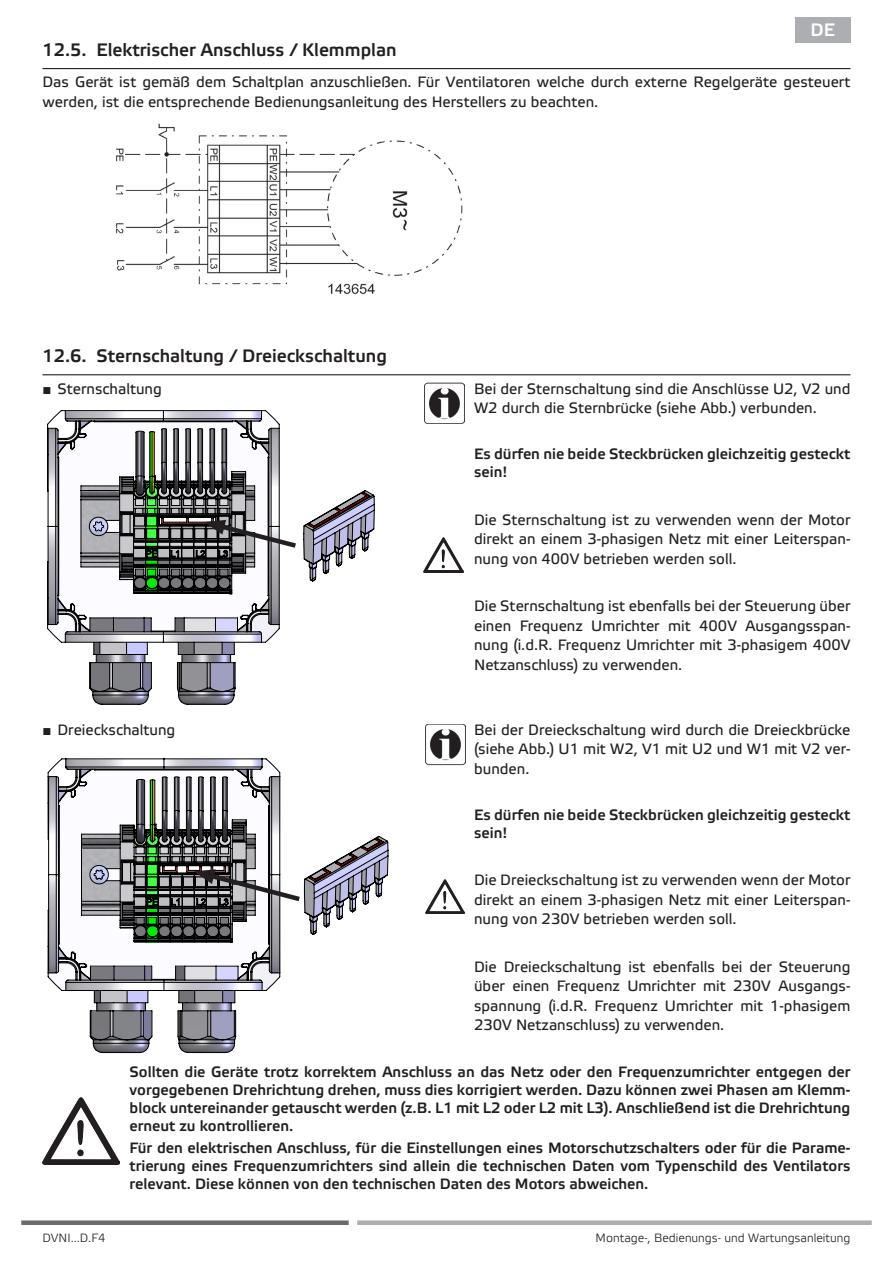
<style>
.page{position:relative;width:893px;height:1263px;background:#fff}
.page>*{position:absolute;margin:0;border:0;box-sizing:border-box;transform-origin:0 0}
.t1{font:500 18px "Etelka";color:#231f20}
.t2{font:500 18px "Etelka";color:#fff}
.t3{font:15px/19.5px "Etelka Text";color:#231f20;text-align:justify}
.t4{font:500 15px/18px "Etelka";color:#231f20}
.t5{font:300 12px "Etelka";color:#231f20}
.t6{font:5.7px "Arial";color:#000}
.t7{font:700 5.7px "Arial";color:#000}
.s1{font-family:"Arial"}
.s2{font-family:"Arial Unicode MS"}
.s3{font-weight:700}
</style>
<div class="page">
<div style="left:357px;top:1220px;width:515px;height:5px;background:#adaeb1"></div>
<div style="left:21px;top:1220px;width:328px;height:5px;background:#6c6c70"></div>
<img style="left:116px;top:123px;width:347px;height:171px">
<img style="left:424px;top:383px;width:41px;height:41px">
<img style="left:424px;top:538px;width:39px;height:34px">
<hr style="left:212px;top:736px;width:72px;height:1px;background:#c0c0c0">
<hr style="left:43px;top:406px;width:1px;height:301px;background:#c0c0c0">
<hr style="left:651px;top:406px;width:1px;height:301px;background:#c0c0c0">
<hr style="left:43px;top:406px;width:241px;height:1px;background:#c0c0c0">
<svg style="left:47px;top:410px;width:233px;height:295px"></svg>
<hr style="left:43px;top:1117px;width:244px;height:1px;background:#c0c0c0">
<hr style="left:43px;top:1169px;width:244px;height:1px;background:#c0c0c0">
<hr style="left:43px;top:1138px;width:244px;height:1px;background:#c0c0c0">
<hr style="left:43px;top:1086px;width:244px;height:1px;background:#c0c0c0">
<hr style="left:43px;top:755px;width:1px;height:304px;background:#c0c0c0">
<hr style="left:344px;top:755px;width:1px;height:304px;background:#c0c0c0">
<hr style="left:43px;top:755px;width:244px;height:1px;background:#c0c0c0">
<svg style="left:47px;top:758px;width:234px;height:295px"></svg>
<img style="left:311px;top:495px;width:64px;height:87px">
<hr style="left:302px;top:612px;width:74px;height:1px;background:#c0c0c0">
<hr style="left:302px;top:489px;width:1px;height:94px;background:#c0c0c0">
<hr style="left:486px;top:489px;width:1px;height:94px;background:#c0c0c0">
<hr style="left:302px;top:489px;width:74px;height:1px;background:#c0c0c0">
<hr style="left:302px;top:948px;width:88px;height:1px;background:#c0c0c0">
<hr style="left:302px;top:964px;width:88px;height:1px;background:#c0c0c0">
<hr style="left:302px;top:954px;width:88px;height:1px;background:#c0c0c0">
<hr style="left:302px;top:938px;width:88px;height:1px;background:#c0c0c0">
<hr style="left:401px;top:835px;width:1px;height:103px;background:#c0c0c0">
<hr style="left:302px;top:835px;width:88px;height:1px;background:#c0c0c0">
<svg style="left:194px;top:835px;width:194px;height:104px"></svg>
<svg style="left:204px;top:490px;width:170px;height:91px"></svg>
<img style="left:425px;top:724px;width:41px;height:41px">
<img style="left:425px;top:879px;width:40px;height:35px">
<img style="left:43px;top:1097px;width:77px;height:67px">
<div style="left:795px;top:17px;width:55px;height:26px;background:#adaeb1"></div>
<hr style="left:43px;top:68px;width:807px;height:1px;background:#231f20">
<hr style="left:43px;top:374px;width:807px;height:1px;background:#231f20">
<p class="t2" style="left:811px;top:20px;width:26px">DE</p>
<p class="t1" style="left:43px;top:39px;width:356px">12.5. Elektrischer Anschluss / Klemmplan</p>
<p class="t3" style="left:43px;top:73px;width:809px">Das Gerät ist gemäß dem Schaltplan anzuschließen. Für Ventilatoren welche durch externe Regelgeräte gesteuert werden, ist die entsprechende Bedienungsanleitung des Herstellers zu beachten.</p>
<p class="t1" style="left:43px;top:345px;width:346px">12.6. Sternschaltung / Dreieckschaltung</p>
<p class="t3" style="left:43px;top:379px;width:121px"><span class="s1">■</span> Sternschaltung</p>
<p class="t3" style="left:474px;top:379px;width:378px">Bei der Sternschaltung sind die Anschlüsse U2, V2 und<br>W2 durch die Sternbrücke (siehe Abb.) verbunden.</p>
<p class="t4" style="left:474px;top:445px;width:378px">Es dürfen nie beide Steckbrücken gleichzeitig gesteckt sein!</p>
<p class="t3" style="left:474px;top:510px;width:378px">Die Sternschaltung ist zu verwenden wenn der Motor direkt an einem 3-phasigen Netz mit einer Leiterspan&shy;nung von 400V betrieben werden soll.</p>
<p class="t3" style="left:474px;top:597px;width:378px">Die Sternschaltung ist ebenfalls bei der Steuerung über einen Frequenz Umrichter mit 400V Ausgangsspan&shy;nung (i.d.R. Frequenz Umrichter mit 3-phasigem 400V Netzanschluss) zu verwenden.</p>
<p class="t3" style="left:43px;top:721px;width:134px"><span class="s1">■</span> Dreieckschaltung</p>
<p class="t3" style="left:474px;top:721px;width:378px">Bei der Dreieckschaltung wird durch die Dreieckbrücke (siehe Abb.) U1 mit W2, V1 mit U2 und W1 mit V2 ver&shy;bunden.</p>
<p class="t4" style="left:474px;top:806px;width:378px">Es dürfen nie beide Steckbrücken gleichzeitig gesteckt sein!</p>
<p class="t3" style="left:474px;top:871px;width:378px">Die Dreieckschaltung ist zu verwenden wenn der Motor direkt an einem 3-phasigen Netz mit einer Leiterspan&shy;nung von 230V betrieben werden soll.</p>
<p class="t3" style="left:474px;top:958px;width:378px">Die Dreieckschaltung ist ebenfalls bei der Steuerung über einen Frequenz Umrichter mit 230V Ausgangs&shy;spannung (i.d.R. Frequenz Umrichter mit 1-phasigem 230V Netzanschluss) zu verwenden.</p>
<p class="t4" style="left:130px;top:1064px;width:722px;text-align:justify">Sollten die Geräte trotz korrektem Anschluss an das Netz oder den Frequenzumrichter entgegen der vorgegebenen Drehrichtung drehen, muss dies korrigiert werden. Dazu können zwei Phasen am Klemm&shy;block untereinander getauscht werden (z.B. L1 mit L2 oder L2 mit L3). Anschließend ist die Drehrichtung erneut zu kontrollieren.</p>
<p class="t4" style="left:130px;top:1140px;width:722px;text-align:justify">Für den elektrischen Anschluss, für die Einstellungen eines Motorschutzschalters oder für die Parame&shy;trierung eines Frequenzumrichters sind allein die technischen Daten vom Typenschild des Ventilators relevant. Diese können von den technischen Daten des Motors abweichen.</p>
<p class="t6" style="left:488px;top:811px;width:68px"><span class="s2">A4</span> Do not scale drawing</p>
<p class="t6" style="left:195px;top:1140px;width:98px">General tolerances DIN ISO 2768-mK</p>
<p class="t6" style="left:179px;top:1150px;width:118px"><span class="s3">mm</span> Protection Mark according to ISO16016</p>
<p class="t6" style="left:181px;top:1161px;width:68px"><span class="s2">A4</span> Do not scale drawing</p>
<p class="t7" style="left:124px;top:1160px;width:12px">mm</p>
<p class="t5" style="left:43px;top:1231px;width:65px">DVNI...D.F4</p>
<p class="t5" style="left:596px;top:1231px;width:256px">Montage-, Bedienungs- und Wartungsanleitung</p>
</div>
